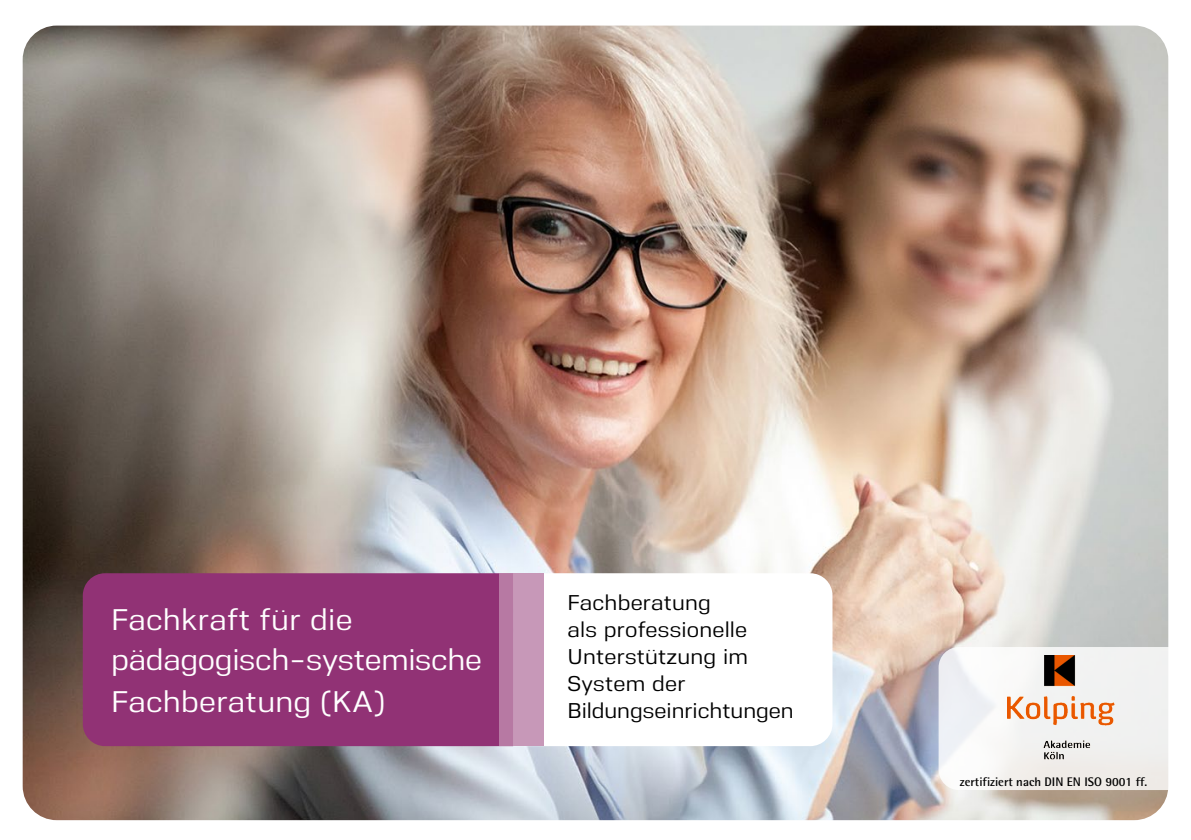
<style>
.page{position:relative;width:1191px;height:840px;background:#fff}
.page>*{position:absolute;margin:0;border:0;box-sizing:border-box;transform-origin:0 0}
.t1{font:500 29.8px/39.2px "Nuber";color:#fff}
.t2{font:500 21.4px/27px "Nuber";letter-spacing:.01em;color:#000}
.t3{font:700 12.4px "Rotis Semi Sans";color:#000}
</style>
<div class="page">
<img style="left:23px;top:26px;width:1145px;height:793px">
<svg style="left:938px;top:646px;width:231px;height:143px"></svg>
<div style="left:83px;top:573px;width:417px;height:172px;background:#913275"></div>
<svg style="left:544px;top:573px;width:288px;height:172px"></svg>
<svg style="left:500px;top:573px;width:44px;height:172px;background:#c28eb1"></svg>
<img style="left:1007px;top:655px;width:107px;height:107px">
<h1 class="t1" style="left:111px;top:598px;width:372px">Fachkraft für die pädagogisch-systemische</h1>
<h1 class="t1" style="left:111px;top:680px;width:275px">Fachberatung (KA)</h1>
<p class="t2" style="left:567px;top:587px;width:228px">Fachberatung<br>als professionelle<br>Unterstützung im<br>System der<br>Bildungseinrichtungen</p>
<p class="t3" style="left:960px;top:773px;width:189px">zertifiziert nach DIN EN ISO 9001 ff.</p>
</div>
